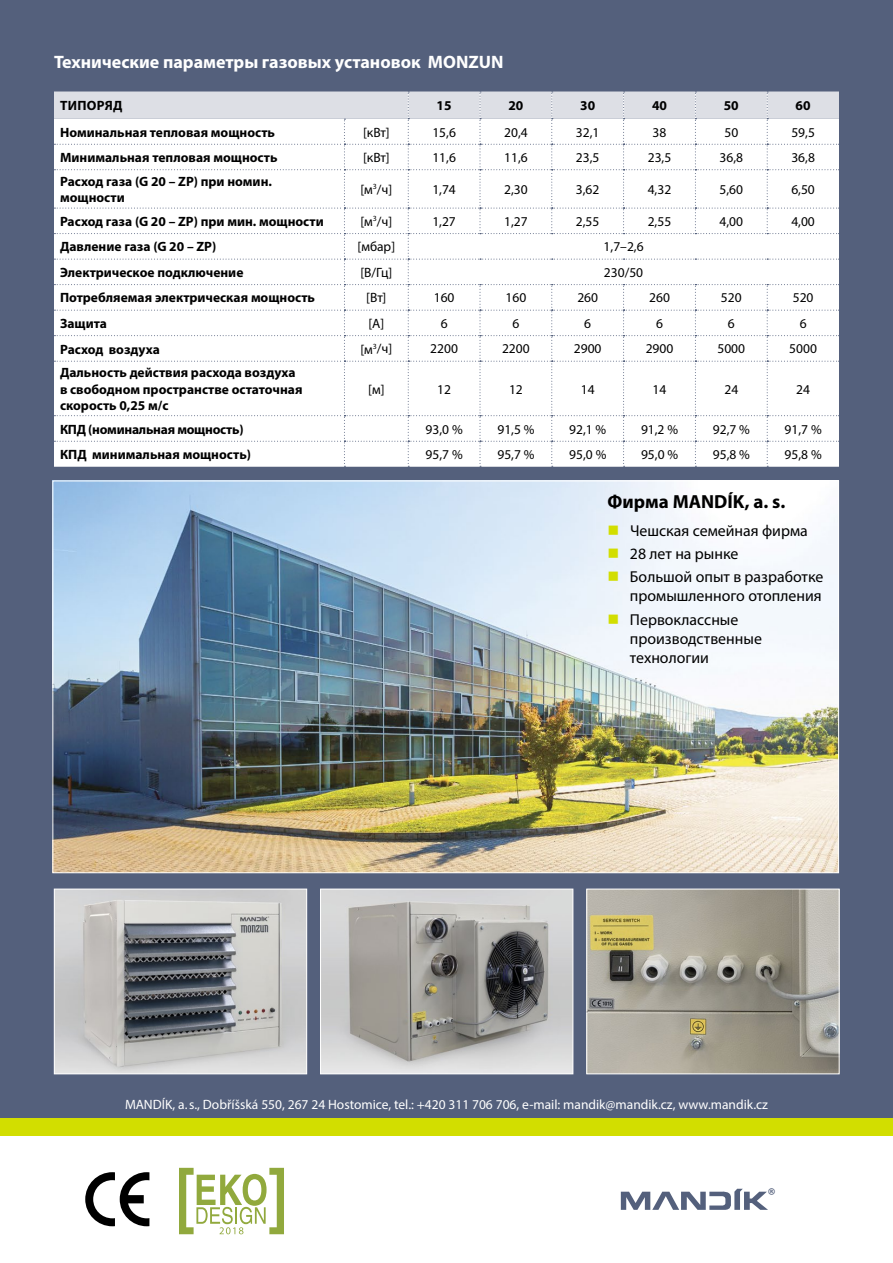
<style>
.page{position:relative;width:893px;height:1263px;background:#fff}
.page>*{position:absolute;margin:0;border:0;box-sizing:border-box;transform-origin:0 0}
.t1{font:700 19.05px "Myriad Pro";color:#000}
.t2{font:700 18px "Myriad Pro";color:#fff}
.t3{font:15.9px/23.4px "Myriad Pro";color:#000}
.t4{font:700 13.5px/16.2px "Myriad Pro";color:#000}
.t5{font:13.5px "Myriad Pro";color:#000}
.t6{font:13.5px "Myriad Pro";color:#fff}
.t7{font:700 13.5px "Myriad Pro";letter-spacing:-.02em;color:#000}
.t8{font:700 13.5px "Myriad Pro";letter-spacing:.02em;color:#000}
.t9{font:700 7.65px "Tahoma";color:#54607c}
</style>
<div class="page">
<div style="left:0;top:0;width:893px;height:1118px;background:#54607c"></div>
<div style="left:0;top:1118px;width:893px;height:17px;background:#d2de00"></div>
<svg style="left:621px;top:1189px;width:147px;height:21px"></svg>
<img style="left:322px;top:891px;width:249px;height:181px">
<div style="left:320px;top:889px;width:253px;height:185px;border:1px solid #fff"></div>
<img style="left:588px;top:891px;width:250px;height:181px">
<div style="left:586px;top:889px;width:254px;height:185px;border:1px solid #fff"></div>
<img style="left:56px;top:891px;width:249px;height:181px">
<div style="left:54px;top:889px;width:253px;height:185px;border:1px solid #fff"></div>
<svg style="left:54px;top:92px;width:785px;height:375px"></svg>
<svg style="left:85px;top:1172px;width:64px;height:54px"></svg>
<svg style="left:179px;top:1168px;width:105px;height:66px"></svg>
<img style="left:54px;top:482px;width:783px;height:389px">
<svg style="left:609px;top:525px;width:9px;height:9px"></svg>
<svg style="left:609px;top:548px;width:9px;height:10px"></svg>
<svg style="left:609px;top:572px;width:9px;height:9px"></svg>
<svg style="left:609px;top:614px;width:9px;height:10px"></svg>
<h2 class="t2" style="left:54px;top:50px;width:451px">Технические параметры газовых установок MONZUN</h2>
<p class="t8" style="left:60px;top:97px;width:64px">ТИПОРЯД</p>
<p class="t4" style="left:437px;top:97px;width:16px">15</p>
<p class="t4" style="left:508px;top:97px;width:16px">20</p>
<p class="t4" style="left:580px;top:97px;width:16px">30</p>
<p class="t4" style="left:652px;top:97px;width:16px">40</p>
<p class="t4" style="left:724px;top:97px;width:16px">50</p>
<p class="t4" style="left:796px;top:97px;width:16px">60</p>
<p class="t4" style="left:60px;top:123px;width:217px">Номинальная тепловая мощность</p>
<p class="t5" style="left:363px;top:124px;width:28px">[кВт]</p>
<p class="t5" style="left:432px;top:124px;width:25px">15,6</p>
<p class="t5" style="left:504px;top:124px;width:25px">20,4</p>
<p class="t5" style="left:576px;top:124px;width:25px">32,1</p>
<p class="t5" style="left:653px;top:124px;width:15px">38</p>
<p class="t5" style="left:724px;top:124px;width:15px">50</p>
<p class="t5" style="left:791px;top:124px;width:25px">59,5</p>
<p class="t4" style="left:60px;top:149px;width:219px">Минимальная тепловая мощность</p>
<p class="t5" style="left:363px;top:149px;width:28px">[кВт]</p>
<p class="t5" style="left:432px;top:149px;width:25px">11,6</p>
<p class="t5" style="left:504px;top:149px;width:25px">11,6</p>
<p class="t5" style="left:576px;top:149px;width:25px">23,5</p>
<p class="t5" style="left:648px;top:149px;width:25px">23,5</p>
<p class="t5" style="left:720px;top:149px;width:25px">36,8</p>
<p class="t5" style="left:791px;top:149px;width:25px">36,8</p>
<p class="t4" style="left:60px;top:173px;width:213px">Расход газа (G 20 – ZP) при номин. мощности</p>
<p class="t5" style="left:360px;top:181px;width:33px">[м<sup>3</sup>/ч]</p>
<p class="t5" style="left:432px;top:181px;width:25px">1,74</p>
<p class="t5" style="left:504px;top:181px;width:25px">2,30</p>
<p class="t5" style="left:576px;top:181px;width:25px">3,62</p>
<p class="t5" style="left:648px;top:181px;width:25px">4,32</p>
<p class="t5" style="left:719px;top:181px;width:25px">5,60</p>
<p class="t5" style="left:791px;top:181px;width:25px">6,50</p>
<p class="t4" style="left:60px;top:213px;width:265px">Расход газа (G 20 – ZP) при мин. мощности</p>
<p class="t5" style="left:360px;top:213px;width:33px">[м<sup>3</sup>/ч]</p>
<p class="t5" style="left:432px;top:213px;width:25px">1,27</p>
<p class="t5" style="left:504px;top:213px;width:25px">1,27</p>
<p class="t5" style="left:576px;top:213px;width:25px">2,55</p>
<p class="t5" style="left:648px;top:213px;width:25px">2,55</p>
<p class="t5" style="left:719px;top:213px;width:25px">4,00</p>
<p class="t5" style="left:791px;top:213px;width:25px">4,00</p>
<p class="t4" style="left:60px;top:238px;width:158px">Давление газа (G 20 – ZP)</p>
<p class="t5" style="left:358px;top:239px;width:39px">[мбар]</p>
<p class="t5" style="left:604px;top:239px;width:42px">1,7–2,6</p>
<p class="t4" style="left:60px;top:264px;width:185px">Электрическое подключение</p>
<p class="t5" style="left:360px;top:264px;width:33px">[В/Гц]</p>
<p class="t5" style="left:604px;top:264px;width:41px">230/50</p>
<p class="t4" style="left:60px;top:289px;width:257px">Потребляемая электрическая мощность</p>
<p class="t5" style="left:366px;top:290px;width:22px">[Вт]</p>
<p class="t5" style="left:434px;top:290px;width:22px">160</p>
<p class="t5" style="left:506px;top:290px;width:22px">160</p>
<p class="t5" style="left:577px;top:290px;width:22px">260</p>
<p class="t5" style="left:649px;top:290px;width:22px">260</p>
<p class="t5" style="left:721px;top:290px;width:22px">520</p>
<p class="t5" style="left:793px;top:290px;width:22px">520</p>
<p class="t4" style="left:60px;top:315px;width:48px">Защита</p>
<p class="t5" style="left:369px;top:315px;width:17px">[A]</p>
<p class="t5" style="left:441px;top:315px;width:8px">6</p>
<p class="t5" style="left:512px;top:315px;width:8px">6</p>
<p class="t5" style="left:584px;top:315px;width:8px">6</p>
<p class="t5" style="left:656px;top:315px;width:8px">6</p>
<p class="t5" style="left:728px;top:315px;width:8px">6</p>
<p class="t5" style="left:800px;top:315px;width:8px">6</p>
<p class="t4" style="left:60px;top:340px;width:101px">Расход воздуха</p>
<p class="t5" style="left:360px;top:341px;width:33px">[м<sup>3</sup>/ч]</p>
<p class="t5" style="left:430px;top:341px;width:29px">2200</p>
<p class="t5" style="left:502px;top:341px;width:29px">2200</p>
<p class="t5" style="left:574px;top:341px;width:29px">2900</p>
<p class="t5" style="left:646px;top:341px;width:29px">2900</p>
<p class="t5" style="left:717px;top:341px;width:29px">5000</p>
<p class="t5" style="left:789px;top:341px;width:29px">5000</p>
<p class="t4" style="left:60px;top:364px;width:244px">Дальность действия расхода воздуха в свободном пространстве остаточная скорость 0,25 м/с</p>
<p class="t5" style="left:368px;top:381px;width:18px">[м]</p>
<p class="t5" style="left:437px;top:381px;width:15px">12</p>
<p class="t5" style="left:509px;top:381px;width:15px">12</p>
<p class="t5" style="left:581px;top:381px;width:15px">14</p>
<p class="t5" style="left:653px;top:381px;width:15px">14</p>
<p class="t5" style="left:724px;top:381px;width:15px">24</p>
<p class="t5" style="left:796px;top:381px;width:15px">24</p>
<p class="t7" style="left:60px;top:420px;width:185px">КПД (номинальная мощность)</p>
<p class="t5" style="left:426px;top:421px;width:39px">93,0 %</p>
<p class="t5" style="left:497px;top:421px;width:39px">91,5 %</p>
<p class="t5" style="left:569px;top:421px;width:39px">92,1 %</p>
<p class="t5" style="left:641px;top:421px;width:39px">91,2 %</p>
<p class="t5" style="left:713px;top:421px;width:39px">92,7 %</p>
<p class="t5" style="left:785px;top:421px;width:39px">91,7 %</p>
<p class="t4" style="left:60px;top:446px;width:192px">КПД минимальная мощность)</p>
<p class="t5" style="left:426px;top:446px;width:39px">95,7 %</p>
<p class="t5" style="left:497px;top:446px;width:39px">95,7 %</p>
<p class="t5" style="left:569px;top:446px;width:39px">95,0 %</p>
<p class="t5" style="left:641px;top:446px;width:39px">95,0 %</p>
<p class="t5" style="left:713px;top:446px;width:39px">95,8 %</p>
<p class="t5" style="left:785px;top:446px;width:39px">95,8 %</p>
<h1 class="t1" style="left:608px;top:489px;width:179px">Фирма MANDÍK, a. s.</h1>
<p class="t3" style="left:630px;top:518px;width:195px">Чешская семейная фирма<br>28 лет на рынке<br>Большой опыт в разработке</p>
<p class="t3" style="left:630px;top:584px;width:193px">промышленного отопления<br>Первоклассные</p>
<p class="t3" style="left:630px;top:629px;width:133px;line-height:19px">производственные технологии</p>
<p class="t6" style="left:125px;top:1096px;width:644px">MANDÍK, a.s., Dobříšská 550, 267 24 Hostomice, tel.: +420 311 706 706, e-mail: mandik@mandik.cz, www.mandik.cz</p>
<p class="t9" style="left:768px;top:1186px;width:9px">®</p>
</div>
